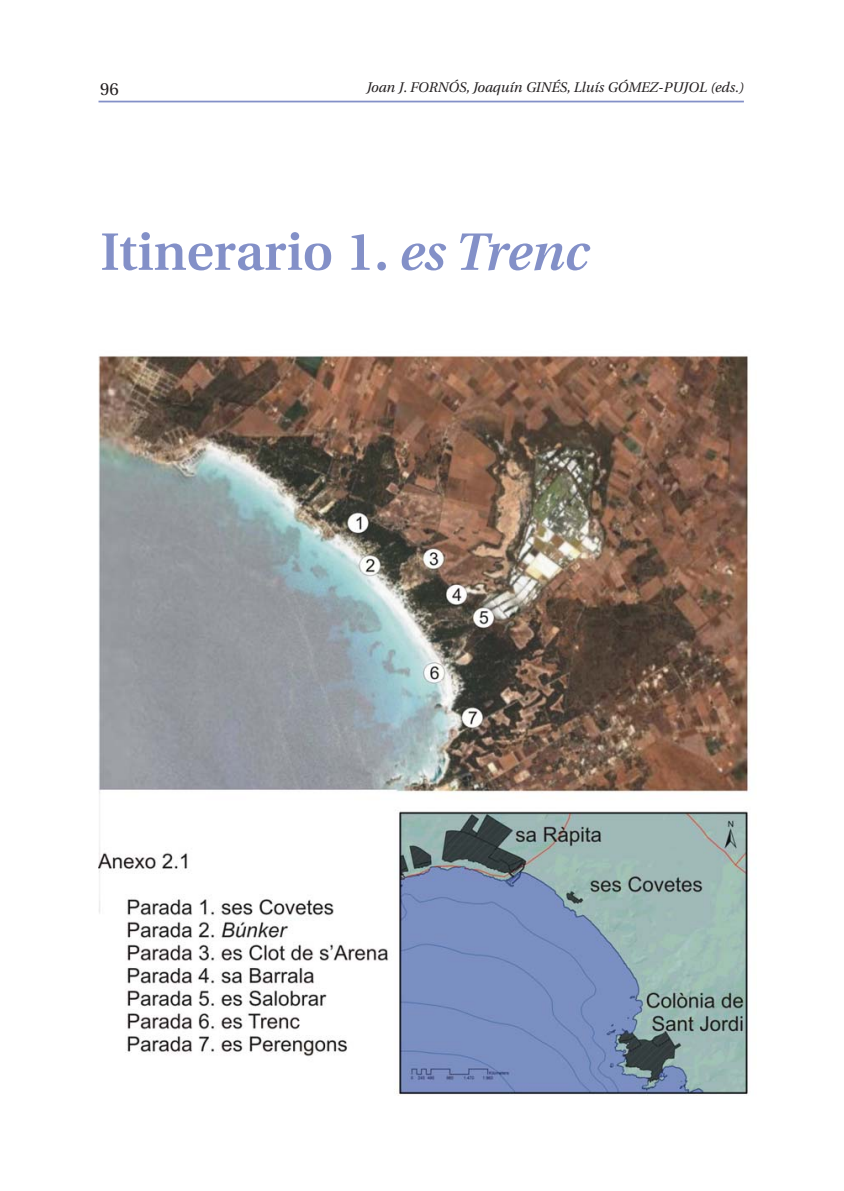
<style>
.page{position:relative;width:844px;height:1191px;background:#fff}
.page>*{position:absolute;margin:0;border:0;box-sizing:border-box;transform-origin:0 0}
.t1{font:600 52.5px "Utopia";color:#8390c8}
.t2{font:17.5px "Utopia";color:#231f20}
.t3{font:italic 14px "Utopia";color:#231f20}
.s1{font-style:italic}
</style>
<div class="page">
<hr style="left:98px;top:101px;width:645px;height:1px;background:#8390c8">
<img style="left:98px;top:356px;width:651px;height:740px">
<p class="t2" style="left:100px;top:82px;width:20px">96</p>
<p class="t3" style="left:367px;top:80px;width:378px">Joan J. FORNÓS, Joaquín GINÉS, Lluís GÓMEZ-PUJOL (eds.)</p>
<h1 class="t1" style="left:100px;top:231px;width:489px">Itinerario 1. <span class="s1">es Trenc</span></h1>
</div>
